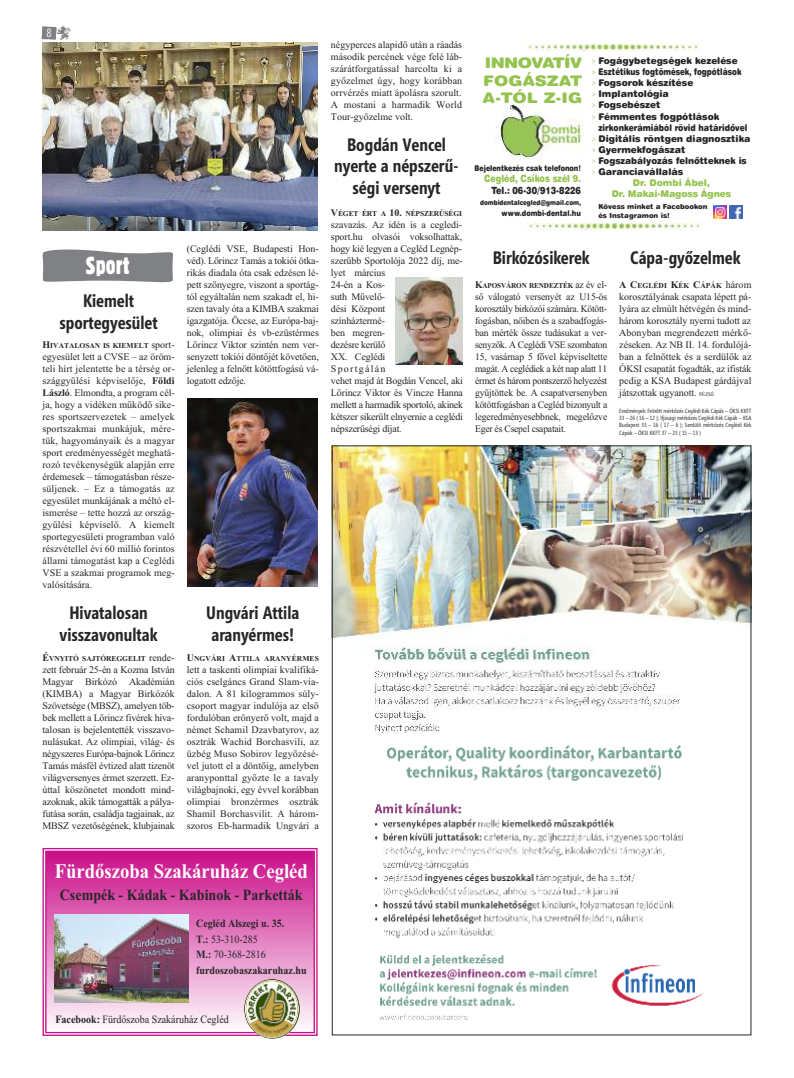
<style>
.page{position:relative;width:794px;height:1078px;background:#fff}
.page>*{position:absolute;margin:0;border:0;box-sizing:border-box;transform-origin:0 0}
.t1{font:24px "Gothic 821 Cn HU Normal";color:#fff}
.t2{font:700 20.7px "Times New Roman";color:#fff;scale:.9 1}
.t3{font:700 18px/21.6px "Segoe Condensed";color:#272627;text-align:center}
.t4{font:700 15.5px "Times New Roman";color:#272627;scale:.9 1}
.t5{font:14.6px/17.5px "Swiss 721 Black Rounded";letter-spacing:-.02em;color:#94c34f;text-align:justify;scale:1.19 1}
.t6{font:12px "Segoe Condensed";color:#fff}
.t7{font:700 11.1px/15.5px "Times New Roman";color:#272627;scale:.9 1}
.t8{font:11.1px "Times New Roman";color:#272627;scale:.9 1}
.t9{font:10px/12px "Times New Roman";letter-spacing:-.01em;color:#272627;text-align:justify}
.t10{font:10px/12px "Times New Roman";letter-spacing:-.01em;color:#272627;text-align:justify;scale:.96 1}
.t11{font:10px "Swiss 721 Black Rounded";color:#94c34f;scale:.83 1}
.t12{font:10px "Swiss 721 Black Rounded";color:#272627;scale:.83 1}
.t13{font:9.3px/11.1px "Swiss 721 Black Rounded";color:#272627}
.t14{font:9.3px "Swiss 721 Black Rounded";letter-spacing:-.015em;color:#94c34f}
.t15{font:9.3px "Swiss 721 Black Rounded";color:#272627;scale:.85 1}
.t16{font:9.3px "Swiss 721 Black Rounded";color:#272627;scale:.95 1}
.t17{font:8px "Swiss 721 Black Rounded";color:#272627;scale:.83 1}
.t18{font:700 7.5px "Times New Roman";letter-spacing:-.005em;color:#272627}
.t19{font:700 7.5px "Times New Roman";letter-spacing:-.005em;color:#272627;scale:.96 1}
.t20{font:700 7.5px "Times New Roman";letter-spacing:.015em;color:#272627}
.t21{font:7px/8.4px "Swiss 721 Black Rounded";color:#272627}
.t22{font:7px "Swiss 721 Black Rounded";color:#272627;scale:.83 1}
.t23{font:6px/7.2px "Segoe Condensed";letter-spacing:.01em;color:#272627;text-align:justify}
.s1{font-size:10px}
.s2{font-weight:400;font-size:10px}
.s3{font-weight:700}
.s4{font-family:"Segoe Condensed";color:#94c34f}
.s5{font-size:5.2px}
.s6{font-weight:400}
</style>
<div class="page">
<svg style="left:42px;top:249px;width:131px;height:34px;background:#909294"></svg>
<div style="left:47px;top:851px;width:266px;height:180px;background:linear-gradient(to bottom,#ca0d89,#fdf8fc)"></div>
<div style="left:43px;top:847px;width:274px;height:188px;border:1px solid #ca0d89"></div>
<div style="left:45px;top:850px;width:270px;height:182px;border:1px solid #ca0d89"></div>
<img style="left:54px;top:914px;width:135px;height:88px">
<img style="left:244px;top:978px;width:56px;height:60px;border-radius:50%">
<img style="left:372px;top:653px;width:308px;height:81px">
<svg style="left:387px;top:745px;width:295px;height:36px"></svg>
<svg style="left:374px;top:802px;width:309px;height:136px"></svg>
<img style="left:495px;top:104px;width:91px;height:58px;border-radius:9px">
<img style="left:525px;top:44px;width:175px;height:7px">
<img style="left:527px;top:223px;width:175px;height:7px">
<svg style="left:714px;top:205px;width:28px;height:13px"></svg>
<img style="left:379px;top:954px;width:325px;height:66px">
<img style="left:334px;top:447px;width:415px;height:206px">
<img style="left:187px;top:398px;width:130px;height:188px">
<img style="left:43px;top:43px;width:274px;height:187px">
<img style="left:395px;top:277px;width:67px;height:87px">
<img style="left:57px;top:26px;width:13px;height:14px">
<svg style="left:41px;top:26px;width:16px;height:14px"></svg>
<p class="t6" style="left:47px;top:26px;width:7px">8</p>
<h1 class="t1" style="left:85px;top:252px;width:46px">Sport</h1>
<h3 class="t3" style="left:60px;top:290px;width:100px">Kiemelt sportegyesület</h3>
<p class="t18" style="left:43px;top:341px;width:134px"><span class="s1">H</span>IVATALOSAN IS KIEMELT <span class="s2">sport-</span></p>
<p class="t9" style="left:43px;top:351px;width:134px">egyesület lett a CVSE – az öröm&shy;teli hírt jelentette be a térség or&shy;szággyűlési képviselője, <span class="s3">Földi László</span>. Elmondta, a program cél&shy;ja, hogy a vidéken működő sike&shy;res sportszervezetek – amelyek sportszakmai munkájuk, mére&shy;tük, hagyományaik és a magyar sport eredményességét meghatá&shy;rozó tevékenységük alapján erre érdemesek – támogatásban része&shy;süljenek. – Ez a támogatás az egyesület munkájának a méltó el&shy;ismerése – tette hozzá az ország&shy;gyűlési képviselő. A kiemelt sportegyesületi programban való részvétellel évi 60 millió forintos állami támogatást kap a Ceglédi VSE a szakmai programok meg&shy;valósítására.</p>
<h3 class="t3" style="left:60px;top:602px;width:100px">Hivatalosan visszavonultak</h3>
<p class="t18" style="left:43px;top:653px;width:133px"><span class="s1">É</span>VNYITÓ SAJTÓREGGELIT <span class="s2">rende-</span></p>
<p class="t9" style="left:43px;top:663px;width:134px">zett február 25-én a Kozma István Magyar Birkózó Akadémián (KIMBA) a Magyar Birkózók Szövetsége (MBSZ), amelyen töb&shy;bek mellett a Lőrincz fivérek hiva&shy;talosan is bejelentették visszavo&shy;nulásukat. Az olimpiai, világ- és négyszeres Európa-bajnok Lőrincz Tamás másfél évtized alatt tizenöt világversenyes érmet szerzett. Ez&shy;úttal köszönetet mondott mind&shy;azoknak, akik támogatták a pálya&shy;futása során, családja tagjainak, az MBSZ vezetőségének, klubjainak</p>
<p class="t9" style="left:187px;top:243px;width:134px">(Ceglédi VSE, Budapesti Hon&shy;véd). Lőrincz Tamás a tokiói ötka&shy;rikás diadala óta csak edzésen lé&shy;pett szőnyegre, viszont a sportág&shy;tól egyáltalán nem szakadt el, hi&shy;szen tavaly óta a KIMBA szakmai igazgatója. Öccse, az Európa-baj&shy;nok, olimpiai és vb-ezüstérmes Lőrincz Viktor szintén nem ver&shy;senyzett tokiói döntőjét követően, jelenleg a felnőtt kötöttfogású vá&shy;logatott edzője.</p>
<h3 class="t3" style="left:206px;top:602px;width:95px;text-align:left">Ungvári Attila aranyérmes!</h3>
<p class="t20" style="left:187px;top:653px;width:134px"><span class="s1">U</span>NGVÁRI <span class="s1">A</span>TTILA ARANYÉRMES</p>
<p class="t9" style="left:187px;top:663px;width:134px">lett a taskenti olimpiai kvalifiká&shy;ciós cselgáncs Grand Slam-via&shy;dalon. A 81 kilogrammos súly&shy;csoport magyar indulója az első fordulóban erőnyerő volt, majd a német Schamil Dzavbatyrov, az osztrák Wachid Borchasvili, az üzbég Muso Sobirov legyőzésé&shy;vel jutott el a döntőig, amelyben aranyponttal győzte le a tavaly világbajnoki, egy évvel korábban olimpiai bronzérmes osztrák Shamil Borchasvilit. A három&shy;szoros Eb-harmadik Ungvári a</p>
<p class="t9" style="left:331px;top:39px;width:133px">négyperces alapidő után a ráadás második percének vége felé láb&shy;szárátforgatással harcolta ki a győzelmet úgy, hogy korábban orrvérzés miatt ápolásra szorult.<br>A mostani a harmadik World Tour-győzelme volt.</p>
<h3 class="t3" style="left:334px;top:134px;width:126px">Bogdán Vencel nyerte a népszerű&shy;ségi versenyt</h3>
<p class="t18" style="left:331px;top:209px;width:133px"><span class="s1">V</span>ÉGET ÉRT A <span class="s1">10.</span> NÉPSZERŰSÉGI</p>
<p class="t9" style="left:331px;top:219px;width:134px;text-align:left">szavazás. Az idén is a cegledi&shy;sport.hu olvasói voksolhattak, hogy kié legyen a Cegléd Legnép&shy;szerűbb Sportolója 2022 díj, me&shy;lyet március<br>24-én a Kos-<br>suth Művelő-<br>dési Központ<br>színháztermé-<br>ben megren-<br>dezésre kerülő<br>XX. Ceglédi<br>Sportgálán<br>vehet majd át Bogdán Vencel, aki<br>Lőrincz Viktor és Vincze Hanna mellett a harmadik sportoló, akinek kétszer sikerült elnyernie a ceglédi népszerűségi díjat.</p>
<h3 class="t5" style="left:482px;top:54px;width:85px">INNOVATÍV FOGÁSZAT A-TÓL Z-IG</h3>
<p class="t13" style="left:591px;top:55px;width:152px"><span class="s4">&gt;</span> Fogágybetegségek kezelése <span class="s4">&gt;</span> Esztétikus fogtömések, fogpótlások <span class="s4">&gt;</span> Fogsorok készítése<br><span class="s4">&gt;</span> Implantológia<br><span class="s4">&gt;</span> Fogsebészet<br><span class="s4">&gt;</span> Fémmentes fogpótlások</p>
<p class="t15" style="left:598px;top:122px;width:177px">zirkonkerámiából rövid határidõvel</p>
<p class="t13" style="left:591px;top:133px;width:161px"><span class="s4">&gt;</span> Digitális röntgen diagnosztika</p>
<p class="t13" style="left:591px;top:144px;width:96px"><span class="s4">&gt;</span> Gyermekfogászat</p>
<p class="t16" style="left:591px;top:155px;width:165px"><span class="s4">&gt;</span> Fogszabályozás felnõtteknek is</p>
<p class="t13" style="left:591px;top:166px;width:93px"><span class="s4">&gt;</span> Garanciavállalás</p>
<p class="t14" style="left:633px;top:177px;width:79px">Dr. Dombi Ábel,</p>
<p class="t14" style="left:612px;top:188px;width:121px">Dr. Makai-Magoss Ágnes</p>
<p class="t17" style="left:474px;top:163px;width:130px">Bejelentkezés csak telefonon!</p>
<p class="t11" style="left:484px;top:172px;width:118px">Cegléd, Csíkos szél 9.</p>
<p class="t12" style="left:491px;top:184px;width:109px">Tel.: 06-30/913-8226</p>
<p class="t22" style="left:480px;top:198px;width:123px">dombidentalcegled@gmail.com,</p>
<p class="t17" style="left:501px;top:208px;width:97px">www.dombi-dental.hu</p>
<p class="t21" style="left:598px;top:202px;width:111px">Kövess minket a Facebookon és Instagramon is!</p>
<h3 class="t3" style="left:492px;top:247px;width:98px">Birkózósikerek</h3>
<p class="t19" style="left:475px;top:281px;width:139px"><span class="s1">K</span>APOSVÁRON RENDEZTÉK <span class="s2">az év el-</span></p>
<p class="t10" style="left:475px;top:291px;width:139px">ső válogató versenyét az U15-ös korosztály birkózói számára. Kötött&shy;fogásban, nőiben és a szabadfogás&shy;ban mérték össze tudásukat a ver&shy;senyzők. A Ceglédi VSE szombaton 15, vasárnap 5 fővel képviseltette magát. A ceglédiek a két nap alatt 11 érmet és három pontszerző helyezést gyűjtöttek be. A csapatversenyben kötöttfogásban a Cegléd bizonyult a legeredményesebbnek, megelőzve Eger és Csepel csapatait.</p>
<h3 class="t3" style="left:630px;top:247px;width:112px">Cápa-győzelmek</h3>
<p class="t18" style="left:619px;top:281px;width:134px"><span class="s1">A C</span>EGLÉDI <span class="s1">K</span>ÉK <span class="s1">C</span>ÁPÁK <span class="s2">három</span></p>
<p class="t9" style="left:619px;top:291px;width:134px">korosztályának csapata lépett pá&shy;lyára az elmúlt hétvégén és mind&shy;három korosztály nyerni tudott az Abonyban megrendezett mérkő&shy;zéseken. Az NB II. 14. fordulójá&shy;ban a felnőttek és a serdülők az ÓKSI csapatát fogadták, az ifisták pedig a KSA Budapest gárdájval játszottak ugyanott. <span class="s5">PÉZSÉ</span></p>
<p class="t23" style="left:619px;top:407px;width:134px">Eredmények: Felnőtt mérkőzés Ceglédi Kék Cápák – ÓKSI KKFT 33 – 26 ( 16 – 12 ); Ifjúsági mérkőzés Ceglédi Kék Cápák – KSA Budapest 33 – 16 ( 17 – 6 ); Serdülő mérkőzés Ceglédi Kék Cápák – ÓKSI KKFT 37 – 23 ( 15 – 13 )</p>
<h2 class="t2" style="left:55px;top:858px;width:283px">Fürdőszoba Szakáruház Cegléd</h2>
<h3 class="t4" style="left:60px;top:885px;width:271px">Csempék - Kádak - Kabinok - Parketták</h3>
<p class="t7" style="left:196px;top:915px;width:124px">Cegléd Alszegi u. 35.<br>T.: <span class="s6">53-310-285<br></span>M.: <span class="s6">70-368-2816 </span>furdoszobaszakaruhaz.hu</p>
<p class="t8" style="left:55px;top:1012px;width:194px"><span class="s3">Facebook:</span> Fürdőszoba Szakáruház Cegléd</p>
</div>
